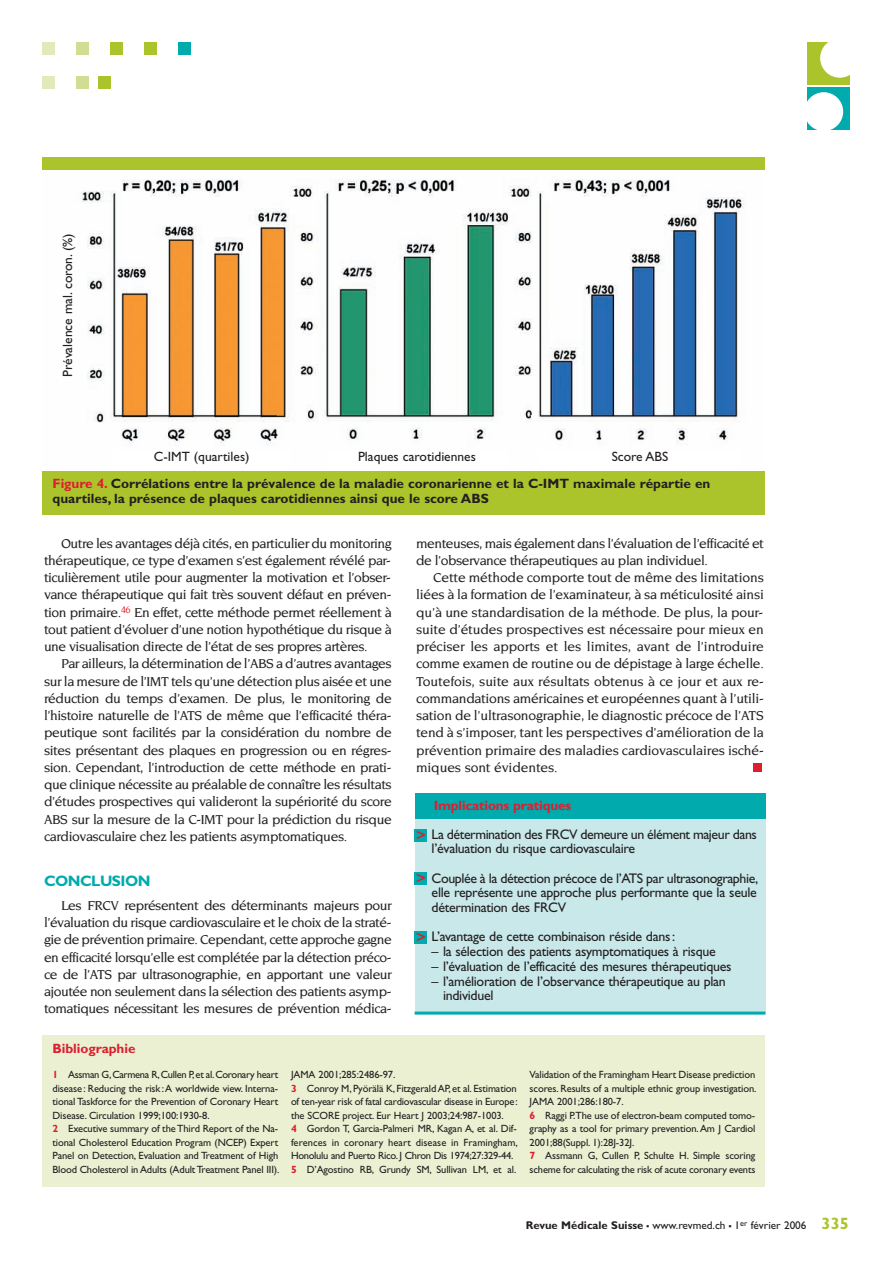
<style>
.page{position:relative;width:893px;height:1263px;background:#fff}
.page>*{position:absolute;margin:0;border:0;box-sizing:border-box;transform-origin:0 0}
.t1{font:16.2px "Insignia";color:#db1f31}
.t2{font:700 15.15px "Gill Sans";letter-spacing:-.035em;color:#00aaad}
.t3{font:500 13.95px/17.2px "Novarese";letter-spacing:-.035em;color:#231f20;text-align:justify}
.t4{font:13.95px/14.7px "Gill Sans";letter-spacing:-.02em;color:#231f20}
.t5{font:700 13.5px/15px "Gill Sans";color:#231f20}
.t6{font:13.5px "Gill Sans";color:#231f20}
.t7{font:700 13.5px "Gill Sans";letter-spacing:-.01em;color:#db1f31}
.t8{font:11.25px "Gill Sans";color:#231f20}
.t9{font:10.5px/13.5px "Gill Sans";letter-spacing:-.01em;color:#231f20}
.s1{color:#db1f31}
.s2{font-weight:700;color:#db1f31}
.s3{font-weight:700}
.s4{font-weight:700;font-size:16.5px}
.s5{font-weight:700;font-size:16.5px;color:#acc42b}
</style>
<div class="page">
<svg style="left:838px;top:87px;width:12px;height:1px"></svg>
<div style="left:179px;top:43px;width:12px;height:12px;background:#00aaad"></div>
<div style="left:145px;top:43px;width:12px;height:12px;background:#acc42b"></div>
<div style="left:111px;top:43px;width:12px;height:12px;background:#acc42b"></div>
<div style="left:77px;top:43px;width:12px;height:12px;background:#d2dd93"></div>
<div style="left:43px;top:43px;width:12px;height:12px;background:#e2eabc"></div>
<div style="left:99px;top:77px;width:12px;height:12px;background:#acc42b"></div>
<div style="left:77px;top:77px;width:12px;height:12px;background:#d2dd93"></div>
<div style="left:43px;top:77px;width:12px;height:12px;background:#e2eabc"></div>
<div style="left:753px;top:763px;width:9px;height:9px;background:#db1f31"></div>
<div style="left:807px;top:43px;width:43px;height:42px;background:#acc42b"></div>
<div style="left:820px;top:38px;width:39px;height:40px;background:#fff;border-radius:50%"></div>
<div style="left:807px;top:88px;width:43px;height:42px;background:#00aaad"></div>
<div style="left:804px;top:92px;width:39px;height:39px;background:#fff;border-radius:50%"></div>
<div style="left:415px;top:819px;width:350px;height:195px;background:#c8e8ea"></div>
<div style="left:415px;top:794px;width:350px;height:25px;background:#00aaad"></div>
<hr style="left:415px;top:1011px;width:350px;height:3px;background:#00aaad">
<div style="left:415px;top:872px;width:12px;height:12px;background:#00aaad"></div>
<div style="left:415px;top:829px;width:12px;height:12px;background:#00aaad"></div>
<img style="left:81px;top:179px;width:663px;height:266px">
<div style="left:43px;top:472px;width:722px;height:43px;background:#acc42b"></div>
<div style="left:43px;top:157px;width:722px;height:13px;background:#acc42b"></div>
<div style="left:43px;top:1035px;width:722px;height:151px;background:#ebf0d2"></div>
<div style="left:415px;top:931px;width:12px;height:12px;background:#00aaad"></div>
<p class="t6" style="left:62px;top:377px;width:145px;rotate:-90deg">Prévalence mal. coron. (%)</p>
<p class="t6" style="left:154px;top:451px;width:97px">C-IMT (quartiles)</p>
<p class="t6" style="left:358px;top:451px;width:119px">Plaques carotidiennes</p>
<p class="t6" style="left:612px;top:451px;width:58px">Score ABS</p>
<p class="t5" style="left:53px;top:478px;width:659px"><span class="s1">Figure 4.</span> Corrélations entre la prévalence de la maladie coronarienne et la C-IMT maximale répartie en quartiles, la présence de plaques carotidiennes ainsi que le score ABS</p>
<p class="t3" style="left:44px;top:535px;width:349px;text-indent:17px">Outre les avantages déjà cités, en particulier du monitoring thérapeutique, ce type d’examen s’est également révélé par&shy;ticulièrement utile pour augmenter la motivation et l’obser&shy;vance thérapeutique qui fait très souvent défaut en préven&shy;tion primaire.<sup>46</sup> En effet, cette méthode permet réellement à tout patient d’évoluer d’une notion hypothétique du risque à une visualisation directe de l’état de ses propres artères.</p>
<p class="t3" style="left:44px;top:656px;width:349px;text-indent:17px">Par ailleurs, la détermination de l’ABS a d’autres avantages sur la mesure de l’IMT tels qu’une détection plus aisée et une réduction du temps d’examen. De plus, le monitoring de l’histoire naturelle de l’ATS de même que l’efficacité théra&shy;peutique sont facilités par la considération du nombre de sites présentant des plaques en progression ou en régres&shy;sion. Cependant, l’introduction de cette méthode en prati&shy;que clinique nécessite au préalable de connaître les résultats d’études prospectives qui valideront la supériorité du score ABS sur la mesure de la C-IMT pour la prédiction du risque cardiovasculaire chez les patients asymptomatiques.</p>
<p class="t2" style="left:44px;top:875px;width:108px">CONCLUSION</p>
<p class="t3" style="left:44px;top:897px;width:349px;text-indent:17px">Les FRCV représentent des déterminants majeurs pour l’évaluation du risque cardiovasculaire et le choix de la straté&shy;gie de prévention primaire. Cependant, cette approche gagne en efficacité lorsqu’elle est complétée par la détection préco&shy;ce de l’ATS par ultrasonographie, en apportant une valeur ajoutée non seulement dans la sélection des patients asymp&shy;tomatiques nécessitant les mesures de prévention médica-</p>
<p class="t7" style="left:53px;top:1044px;width:85px">Bibliographie</p>
<p class="t3" style="left:416px;top:535px;width:349px">menteuses, mais également dans l’évaluation de l’efficacité et de l’observance thérapeutiques au plan individuel.</p>
<p class="t3" style="left:416px;top:569px;width:349px;text-indent:17px">Cette méthode comporte tout de même des limitations liées à la formation de l’examinateur, à sa méticulosité ainsi qu’à une standardisation de la méthode. De plus, la pour&shy;suite d’études prospectives est nécessaire pour mieux en préciser les apports et les limites, avant de l’introduire comme examen de routine ou de dépistage à large échelle.<br>Toutefois, suite aux résultats obtenus à ce jour et aux re&shy;commandations américaines et européennes quant à l’utili&shy;sation de l’ultrasonographie, le diagnostic précoce de l’ATS tend à s’imposer, tant les perspectives d’amélioration de la prévention primaire des maladies cardiovasculaires isché&shy;miques sont évidentes.</p>
<p class="t7" style="left:434px;top:801px;width:139px">Implications pratiques</p>
<p class="t4" style="left:432px;top:828px;width:327px">La détermination des FRCV demeure un élément majeur dans l’évaluation du risque cardiovasculaire</p>
<p class="t4" style="left:432px;top:872px;width:328px;text-align:justify">Couplée à la détection précoce de l’ATS par ultrasonographie, elle représente une approche plus performante que la seule détermination des FRCV</p>
<p class="t4" style="left:432px;top:931px;width:245px">L’avantage de cette combinaison réside dans:</p>
<p class="t4" style="left:432px;top:945px;width:286px">– la sélection des patients asymptomatiques à risque</p>
<p class="t4" style="left:432px;top:960px;width:301px">– l’évaluation de l’efficacité des mesures thérapeutiques</p>
<p class="t4" style="left:443px;top:975px;width:284px;text-indent:-11px">– l’amélioration de l’observance thérapeutique au plan individuel</p>
<p class="t1" style="left:416px;top:825px;width:11px">&gt;</p>
<p class="t1" style="left:416px;top:868px;width:11px">&gt;</p>
<p class="t1" style="left:416px;top:927px;width:11px">&gt;</p>
<p class="t9" style="left:53px;top:1069px;width:228px"><span class="s2">1</span> Assman G,Carmena R,Cullen P,et al.Coronary heart disease : Reducing the risk :A worldwide view. Interna&shy;tional Taskforce for the Prevention of Coronary Heart Disease. Circulation 1999;100:1930-8.<br><span class="s2">2</span> Executive summary of theThird Report of the Na&shy;tional Cholesterol Education Program (NCEP) Expert Panel on Detection, Evaluation and Treatment of High Blood Cholesterol in Adults (AdultTreatment Panel III).</p>
<p class="t9" style="left:291px;top:1069px;width:228px">JAMA 2001;285:2486-97.<br><span class="s2">3</span> Conroy M, Pyörälä K, FitzgeraldAP, et al. Estimation of ten-year risk of fatal cardiovascular disease in Europe: the SCORE project. Eur Heart J 2003;24:987-1003.<br><span class="s2">4</span> Gordon T, Garcia-Palmeri MR, Kagan A, et al. Dif&shy;ferences in coronary heart disease in Framingham, Honolulu and Puerto Rico. J Chron Dis 1974;27:329-44.<br><span class="s2">5</span> D’Agostino RB, Grundy SM, Sullivan LM, et al.</p>
<p class="t9" style="left:530px;top:1069px;width:228px">Validation of the Framingham Heart Disease prediction scores. Results of a multiple ethnic group investigation.<br>JAMA 2001;286:180-7.<br><span class="s2">6</span> Raggi P.The use of electron-beam computed tomo&shy;graphy as a tool for primary prevention.Am J Cardiol 2001;88(Suppl. 1):28J-32J.<br><span class="s2">7</span> Assmann G, Cullen P, Schulte H. Simple scoring scheme for calculating the risk of acute coronary events</p>
<p class="t8" style="left:526px;top:1221px;width:325px"><span class="s3">Revue Médicale Suisse</span> <span class="s4">–</span> www.revmed.ch <span class="s4">–</span> 1<sup>er</sup> février 2006 <span class="s5">335</span></p>
</div>
